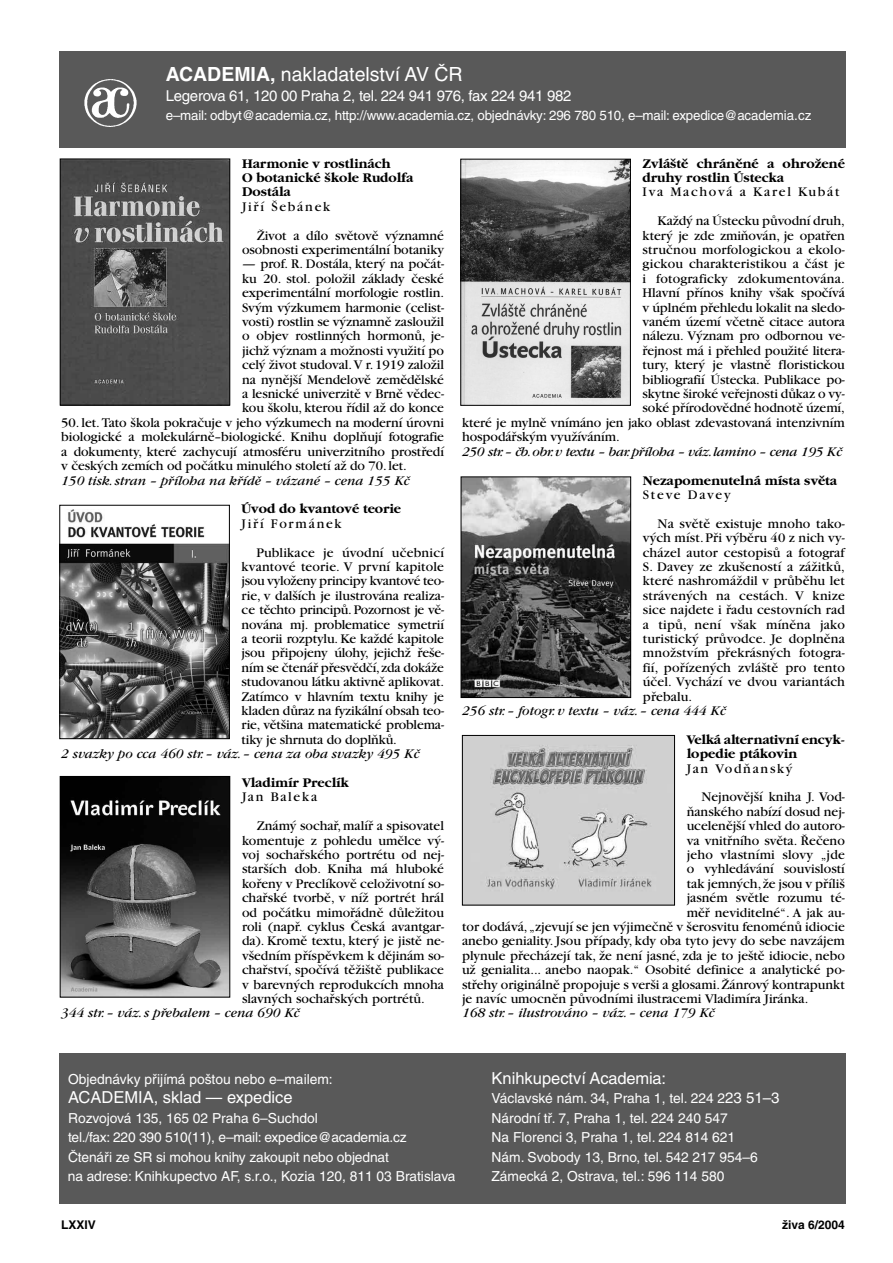
<style>
.page{position:relative;width:893px;height:1263px;background:#fff}
.page>*{position:absolute;margin:0;border:0;box-sizing:border-box;transform-origin:0 0}
.t1{font:19.5px "Helvetica CE";color:#fff}
.t2{font:16.5px "Helvetica CE";color:#fff}
.t3{font:15px "Helvetica CE";letter-spacing:-.02em;color:#fff}
.t4{font:13.8px/14.4px "Garamond CE";color:#000}
.t5{font:13.8px "Helvetica CE";color:#fff}
.t6{font:italic 13.8px "Garamond CE";color:#000}
.t7{font:700 13.8px/14.4px "Garamond CE";color:#000}
.t8{font:italic 13.8px "Garamond CE";letter-spacing:-.02em;color:#000}
.t9{font:13.35px "Helvetica CE";letter-spacing:-.015em;color:#fff}
.t10{font:700 12px "Helvetica CE";color:#000}
.s1{font-weight:700}
.s2{font-size:15px}
</style>
<div class="page">
<div style="left:60px;top:51px;width:786px;height:97px;background:#595959"></div>
<img style="left:84px;top:79px;width:53px;height:48px">
<div style="left:60px;top:1053px;width:786px;height:150px;background:#595959"></div>
<img style="left:464px;top:737px;width:209px;height:166px">
<div style="left:462px;top:735px;width:213px;height:170px;border:1px solid #000"></div>
<img style="left:62px;top:778px;width:166px;height:217px">
<div style="left:60px;top:776px;width:170px;height:221px;border:1px solid #000"></div>
<img style="left:62px;top:510px;width:166px;height:227px">
<div style="left:60px;top:505px;width:170px;height:234px;border:1px solid #000"></div>
<img style="left:62px;top:161px;width:166px;height:242px">
<div style="left:60px;top:159px;width:170px;height:246px;border:1px solid #000"></div>
<img style="left:463px;top:161px;width:166px;height:243px">
<div style="left:461px;top:159px;width:170px;height:247px;border:1px solid #000"></div>
<img style="left:463px;top:479px;width:166px;height:217px">
<div style="left:461px;top:477px;width:170px;height:221px;border:1px solid #000"></div>
<h1 class="t1" style="left:166px;top:67px;width:298px"><span class="s1">ACADEMIA,</span> nakladatelství AV ČR</h1>
<p class="t3" style="left:166px;top:90px;width:407px">Legerova 61, 120 00 Praha 2, tel. 224 941 976, fax 224 941 982</p>
<p class="t9" style="left:166px;top:111px;width:647px">e–mail: odbyt@academia.cz, http://www.academia.cz, objednávky: 296 780 510, e–mail: expedice@academia.cz</p>
<p class="t7" style="left:242px;top:157px;width:173px">Harmonie v rostlinách<br>O botanické škole Rudolfa<br>Dostála</p>
<p class="t4" style="left:257px;top:193px;width:189px;line-height:28.8px;text-indent:-15px">Jiří Šebánek<br>Život a dílo světově významné</p>
<p class="t4" style="left:242px;top:244px;width:203px">osobnosti experimentální botaniky</p>
<p class="t4" style="left:242px;top:258px;width:203px;text-align:justify">— prof. R. Dostála, který na počát&shy;ku 20. stol. položil základy české experimentální morfologie rostlin.<br>Svým výzkumem harmonie (celist&shy;vosti) rostlin se významně zasloužil o objev rostlinných hormonů, je&shy;jichž význam a možnosti využití po celý život studoval.V r.1919 založil na nynější Mendelově zemědělské a lesnické univerzitě v Brně vědec&shy;kou školu, kterou řídil až do konce</p>
<p class="t4" style="left:61px;top:417px;width:384px;text-align:justify">50. let. Tato škola pokračuje v jeho výzkumech na moderní úrovni biologické a molekulárně–biologické. Knihu doplňují fotografie a dokumenty, které zachycují atmosféru univerzitního prostředí v českých zemích od počátku minulého století až do 70. let.</p>
<p class="t6" style="left:61px;top:475px;width:350px">150 tisk.stran – příloha na křídě – vázané – cena 155 Kč</p>
<p class="t7" style="left:242px;top:503px;width:161px">Úvod do kvantové teorie</p>
<p class="t4" style="left:256px;top:510px;width:189px;line-height:28.8px;text-indent:-15px">Jiří Formánek<br>Publikace je úvodní učebnicí</p>
<p class="t4" style="left:242px;top:561px;width:204px;text-align:justify">kvantové teorie. V první kapitole jsou vyloženy principy kvantové teo&shy;rie, v dalších je ilustrována realiza&shy;ce těchto principů. Pozornost je vě&shy;nována mj. problematice symetrií a teorii rozptylu. Ke každé kapitole jsou připojeny úlohy, jejichž řeše&shy;ním se čtenář přesvědčí,zda dokáže studovanou látku aktivně aplikovat.<br>Zatímco v hlavním textu knihy je kladen důraz na fyzikální obsah teo&shy;rie, většina matematické problema&shy;tiky je shrnuta do doplňků.</p>
<p class="t6" style="left:61px;top:749px;width:360px">2 svazky po cca 460 str. – váz. – cena za oba svazky 495 Kč</p>
<p class="t7" style="left:242px;top:776px;width:108px">Vladimír Preclík</p>
<p class="t4" style="left:257px;top:784px;width:189px;line-height:28.8px;text-indent:-15px">Jan Baleka<br>Známý sochař, malíř a spisovatel</p>
<p class="t4" style="left:242px;top:834px;width:204px;text-align:justify">komentuje z pohledu umělce vý&shy;voj sochařského portrétu od nej&shy;starších dob. Kniha má hluboké kořeny v Preclíkově celoživotní so&shy;chařské tvorbě, v níž portrét hrál od počátku mimořádně důležitou roli (např. cyklus Česká avantgar&shy;da). Kromě textu, který je jistě ne&shy;všedním příspěvkem k dějinám so&shy;chařství, spočívá těžiště publikace v barevných reprodukcích mnoha slavných sochařských portrétů.</p>
<p class="t6" style="left:61px;top:1008px;width:240px">344 str. – váz.s přebalem – cena 690 Kč</p>
<p class="t7" style="left:643px;top:157px;width:204px">Zvláště chráněné a ohrožené druhy rostlin Ústecka</p>
<p class="t4" style="left:657px;top:179px;width:189px;line-height:28.8px;text-indent:-15px">Iva Machová a Karel Kubát<br>Každý na Ústecku původní druh,</p>
<p class="t4" style="left:643px;top:229px;width:204px">který je zde zmiňován, je opatřen</p>
<p class="t4" style="left:643px;top:244px;width:204px">stručnou morfologickou a ekolo-</p>
<p class="t4" style="left:643px;top:258px;width:204px">gickou charakteristikou a část je</p>
<p class="t4" style="left:643px;top:273px;width:204px">i fotograficky zdokumentována.</p>
<p class="t4" style="left:643px;top:287px;width:204px">Hlavní přínos knihy však spočívá</p>
<p class="t4" style="left:643px;top:301px;width:204px">v úplném přehledu lokalit na sledo-</p>
<p class="t4" style="left:643px;top:316px;width:204px">vaném území včetně citace autora</p>
<p class="t4" style="left:643px;top:330px;width:204px">nálezu. Význam pro odbornou ve-</p>
<p class="t4" style="left:643px;top:345px;width:204px">řejnost má i přehled použité litera-</p>
<p class="t4" style="left:643px;top:359px;width:204px">tury, který je vlastně floristickou</p>
<p class="t4" style="left:643px;top:373px;width:204px">bibliografií Ústecka. Publikace po-</p>
<p class="t4" style="left:643px;top:388px;width:204px">skytne široké veřejnosti důkaz o vy-</p>
<p class="t4" style="left:643px;top:402px;width:204px">soké přírodovědné hodnotě území,</p>
<p class="t4" style="left:462px;top:417px;width:384px">které je mylně vnímáno jen jako oblast zdevastovaná intenzivním</p>
<p class="t4" style="left:462px;top:431px;width:159px">hospodářským využíváním.</p>
<p class="t8" style="left:462px;top:447px;width:382px">250 str.– čb.obr.v textu – bar.příloha – váz.lamino – cena 195 Kč</p>
<p class="t7" style="left:643px;top:474px;width:196px">Nezapomenutelná místa světa</p>
<p class="t4" style="left:658px;top:481px;width:189px;line-height:28.8px;text-indent:-15px">Steve Davey<br>Na světě existuje mnoho tako-</p>
<p class="t4" style="left:643px;top:532px;width:203px;text-align:justify">vých míst.Při výběru 40 z nich vy&shy;cházel autor cestopisů a fotograf S. Davey ze zkušeností a zážitků, které nashromáždil v průběhu let strávených na cestách. V knize sice najdete i řadu cestovních rad a tipů, není však míněna jako turistický průvodce. Je doplněna množstvím překrásných fotogra&shy;fií, pořízených zvláště pro tento účel. Vychází ve dvou variantách přebalu.</p>
<p class="t6" style="left:462px;top:706px;width:265px">256 str. – fotogr. v textu – váz. – cena 444 Kč</p>
<p class="t7" style="left:687px;top:733px;width:160px">Velká alternativní encyk&shy;lopedie ptákovin</p>
<p class="t4" style="left:701px;top:755px;width:145px;line-height:28.8px;text-indent:-15px">Jan Vodňanský<br>Nejnovější kniha J. Vod-</p>
<p class="t4" style="left:687px;top:805px;width:160px">ňanského nabízí dosud nej-</p>
<p class="t4" style="left:687px;top:820px;width:160px">ucelenější vhled do autoro-</p>
<p class="t4" style="left:687px;top:834px;width:160px">va vnitřního světa. Řečeno</p>
<p class="t4" style="left:687px;top:849px;width:160px">jeho vlastními slovy „jde</p>
<p class="t4" style="left:687px;top:863px;width:160px">o vyhledávání souvislostí</p>
<p class="t4" style="left:687px;top:877px;width:160px">tak jemných,že jsou v příliš</p>
<p class="t4" style="left:687px;top:892px;width:160px">jasném světle rozumu té-</p>
<p class="t4" style="left:687px;top:906px;width:160px">měř neviditelné“. A jak au-</p>
<p class="t4" style="left:462px;top:921px;width:384px">tor dodává, „zjevují se jen výjimečně v šerosvitu fenoménů idiocie</p>
<p class="t4" style="left:462px;top:935px;width:384px">anebo geniality. Jsou případy, kdy oba tyto jevy do sebe navzájem</p>
<p class="t4" style="left:462px;top:949px;width:384px">plynule přecházejí tak, že není jasné, zda je to ještě idiocie, nebo</p>
<p class="t4" style="left:462px;top:964px;width:384px">už genialita... anebo naopak.“ Osobité definice a analytické po-</p>
<p class="t4" style="left:462px;top:978px;width:384px">střehy originálně propojuje s verši a glosami.Žánrový kontrapunkt</p>
<p class="t4" style="left:462px;top:993px;width:348px">je navíc umocněn původními ilustracemi Vladimíra Jiránka.</p>
<p class="t6" style="left:462px;top:1008px;width:254px">168 str. – ilustrováno – váz. – cena 179 Kč</p>
<p class="t5" style="left:68px;top:1074px;width:266px">Objednávky přijímá poštou nebo e–mailem:</p>
<p class="t2" style="left:492px;top:1072px;width:176px">Knihkupectví Academia:</p>
<p class="t2" style="left:68px;top:1091px;width:226px">ACADEMIA, sklad — expedice</p>
<p class="t5" style="left:492px;top:1093px;width:289px">Václavské nám. 34, Praha 1, tel. 224 2<span class="s2">23 51–3</span></p>
<p class="t5" style="left:68px;top:1113px;width:251px">Rozvojová 135, 165 02 Praha 6–Suchdol</p>
<p class="t5" style="left:492px;top:1113px;width:238px">Národní tř. 7, Praha 1, tel. 224 240 547</p>
<p class="t5" style="left:68px;top:1132px;width:340px">tel./fax: 220 390 510(11), e–mail: expedice@academia.cz</p>
<p class="t5" style="left:492px;top:1132px;width:245px">Na Florenci 3, Praha 1, tel. 224 814 621</p>
<p class="t5" style="left:68px;top:1152px;width:322px">Čtenáři ze SR si mohou knihy zakoupit nebo objednat</p>
<p class="t5" style="left:491px;top:1152px;width:268px">Nám. Svobody 13, Brno, tel. 542 217 954–6</p>
<p class="t5" style="left:68px;top:1171px;width:389px">na adrese: Knihkupectvo AF, s.r.o., Kozia 120, 811 03 Bratislava</p>
<p class="t5" style="left:491px;top:1171px;width:234px">Zámecká 2, Ostrava, tel.: 596 114 580</p>
<p class="t10" style="left:61px;top:1220px;width:36px">LXXIV</p>
<p class="t10" style="left:782px;top:1220px;width:64px">živa 6/2004</p>
</div>
